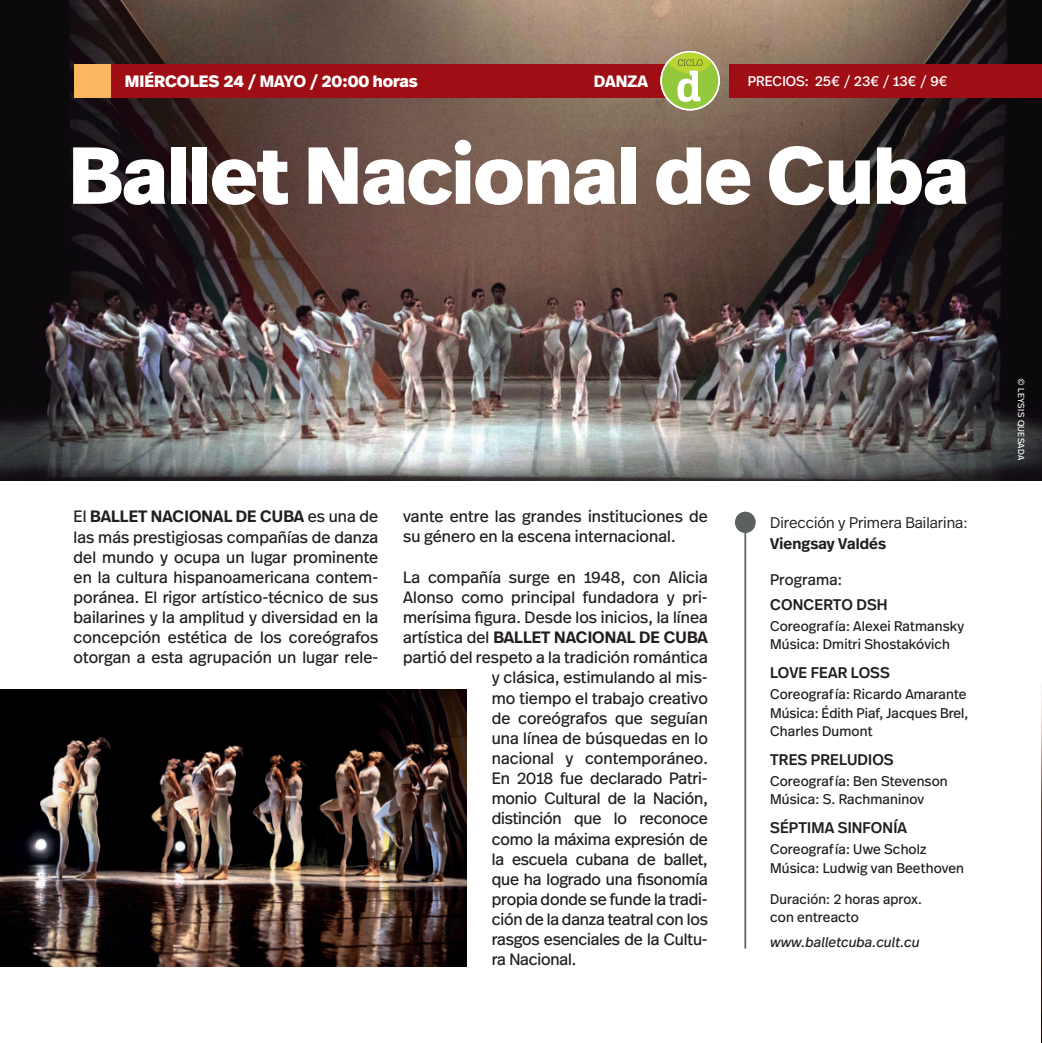
<style>
.page{position:relative;width:1042px;height:1043px;background:#fff}
.page>*{position:absolute;margin:0;border:0;box-sizing:border-box;transform-origin:0 0}
.t1{font:800 80.5px "Real Head Pro";color:#fff}
.t2{font:16.45px/20.1px "Real Head Pro";letter-spacing:.005em;color:#231f20;text-align:justify}
.t3{font:600 16.45px "Real Head Pro";letter-spacing:.005em;color:#231f20}
.t4{font:800 16.45px "Real Head Pro";color:#fff}
.t5{font:700 16.45px "Real Head Pro";color:#fff}
.t6{font:500 15.4px "Real Head Pro";letter-spacing:.01em;color:#231f20}
.t7{font:300 15.4px "Real Head Pro";color:#231f20}
.t8{font:600 15.4px "Real Head Pro";letter-spacing:.01em;color:#231f20}
.t9{font:15.4px "Real Head Pro";letter-spacing:.01em;color:#231f20}
.t10{font:14px/18.4px "Real Head Pro";letter-spacing:.01em;color:#231f20}
.t11{font:14px "Real Head Pro";color:#fff}
.t12{font:italic 14px "Real Head Pro";letter-spacing:.01em;color:#231f20}
.t13{font:8.75px "Real Head Pro";letter-spacing:.04em;color:#fff}
.s1{font-weight:700}
.s2{font-weight:600}
.s3{font-weight:400}
</style>
<div class="page">
<img style="left:0;top:0;width:1041px;height:480px">
<img style="left:1041px;top:687px;width:1px;height:353px">
<div style="left:74px;top:64px;width:618px;height:34px;background:#9e0e14"></div>
<div style="left:729px;top:64px;width:312px;height:34px;background:#9e0e14"></div>
<div style="left:74px;top:64px;width:36px;height:34px;background:#fbb662"></div>
<svg style="left:735px;top:512px;width:20px;height:21px"></svg>
<hr style="left:744px;top:524px;width:2px;height:424px;background:#5b6061">
<div style="left:735px;top:511px;width:20px;height:21px;background:#5b6061;border-radius:50%"></div>
<div style="left:660px;top:51px;width:59px;height:59px;border:3px solid #fff;border-radius:50%"></div>
<div style="left:661px;top:53px;width:57px;height:56px;background:#94c83c;border-radius:50%"></div>
<svg style="left:661px;top:53px;width:57px;height:49px"></svg>
<img style="left:0;top:689px;width:466px;height:277px">
<p class="t4" style="left:125px;top:72px;width:294px">MIÉRCOLES 24 <span class="s1">/ MAYO /</span> 20:00 horas</p>
<p class="t5" style="left:593px;top:72px;width:56px">DANZA</p>
<p class="t11" style="left:747px;top:74px;width:201px">PRECIOS: 25€ / 23€ / 13€ / 9€</p>
<h1 class="t1" style="left:69px;top:130px;width:900px">Ballet Nacional de Cuba</h1>
<p class="t2" style="left:74px;top:506px;width:306px">El <span class="s2">BALLET NACIONAL DE CUBA</span> es una de las más prestigiosas compañías de danza del mundo y ocupa un lugar prominente en la cultura hispanoamericana contem&shy;poránea. El rigor artístico-técnico de sus bailarines y la amplitud y diversidad en la concepción estética de los coreógrafos otorgan a esta agrupación un lugar rele-</p>
<p class="t2" style="left:403px;top:506px;width:306px">vante entre las grandes instituciones de su género en la escena internacional.</p>
<p class="t2" style="left:403px;top:566px;width:306px">La compañía surge en 1948, con Alicia</p>
<p class="t2" style="left:403px;top:587px;width:306px">Alonso como principal fundadora y pri-</p>
<p class="t2" style="left:403px;top:607px;width:306px">merísima figura. Desde los inicios, la línea</p>
<p class="t3" style="left:403px;top:628px;width:306px"><span class="s3">artística del</span> BALLET NACIONAL DE CUBA</p>
<p class="t2" style="left:403px;top:647px;width:306px">partió del respeto a la tradición romántica</p>
<p class="t2" style="left:491px;top:667px;width:217px">y clásica, estimulando al mis-</p>
<p class="t2" style="left:491px;top:687px;width:217px">mo tiempo el trabajo creativo</p>
<p class="t2" style="left:491px;top:707px;width:217px">de coreógrafos que seguían</p>
<p class="t2" style="left:491px;top:727px;width:217px">una línea de búsquedas en lo</p>
<p class="t2" style="left:491px;top:748px;width:217px">nacional y contemporáneo.</p>
<p class="t2" style="left:491px;top:768px;width:217px">En 2018 fue declarado Patri-</p>
<p class="t2" style="left:491px;top:788px;width:217px">monio Cultural de la Nación,</p>
<p class="t2" style="left:491px;top:808px;width:217px">distinción que lo reconoce</p>
<p class="t2" style="left:491px;top:828px;width:217px">como la máxima expresión de</p>
<p class="t2" style="left:491px;top:848px;width:217px">la escuela cubana de ballet,</p>
<p class="t2" style="left:491px;top:868px;width:217px">que ha logrado una fisonomía</p>
<p class="t2" style="left:491px;top:888px;width:217px">propia donde se funde la tradi-</p>
<p class="t2" style="left:491px;top:909px;width:217px">ción de la danza teatral con los</p>
<p class="t2" style="left:491px;top:929px;width:217px">rasgos esenciales de la Cultu-</p>
<p class="t2" style="left:491px;top:949px;width:86px">ra Nacional.</p>
<p class="t7" style="left:769px;top:514px;width:199px">Dirección y Primera Bailarina:</p>
<p class="t8" style="left:769px;top:534px;width:117px">Viengsay Valdés</p>
<p class="t9" style="left:769px;top:571px;width:73px">Programa:</p>
<p class="t6" style="left:769px;top:596px;width:119px">CONCERTO DSH</p>
<p class="t10" style="left:769px;top:616px;width:195px">Coreografía: Alexei Ratmansky<br>Música: Dmitri Shostakóvich</p>
<p class="t6" style="left:769px;top:664px;width:121px">LOVE FEAR LOSS</p>
<p class="t10" style="left:769px;top:685px;width:200px">Coreografía: Ricardo Amarante<br>Música: Édith Piaf, Jacques Brel,<br>Charles Dumont</p>
<p class="t6" style="left:769px;top:751px;width:125px">TRES PRELUDIOS</p>
<p class="t10" style="left:769px;top:771px;width:179px">Coreografía: Ben Stevenson<br>Música: S. Rachmaninov</p>
<p class="t6" style="left:769px;top:819px;width:138px">SÉPTIMA SINFONÍA</p>
<p class="t10" style="left:769px;top:840px;width:195px">Coreografía: Uwe Scholz<br>Música: Ludwig van Beethoven</p>
<p class="t10" style="left:769px;top:889px;width:153px;line-height:18.9px">Duración: 2 horas aprox. con entreacto</p>
<p class="t12" style="left:769px;top:935px;width:151px">www.balletcuba.cult.cu</p>
<p class="t13" style="left:1025px;top:377px;width:84px;rotate:90deg">© LEYSIS QUESADA</p>
</div>
